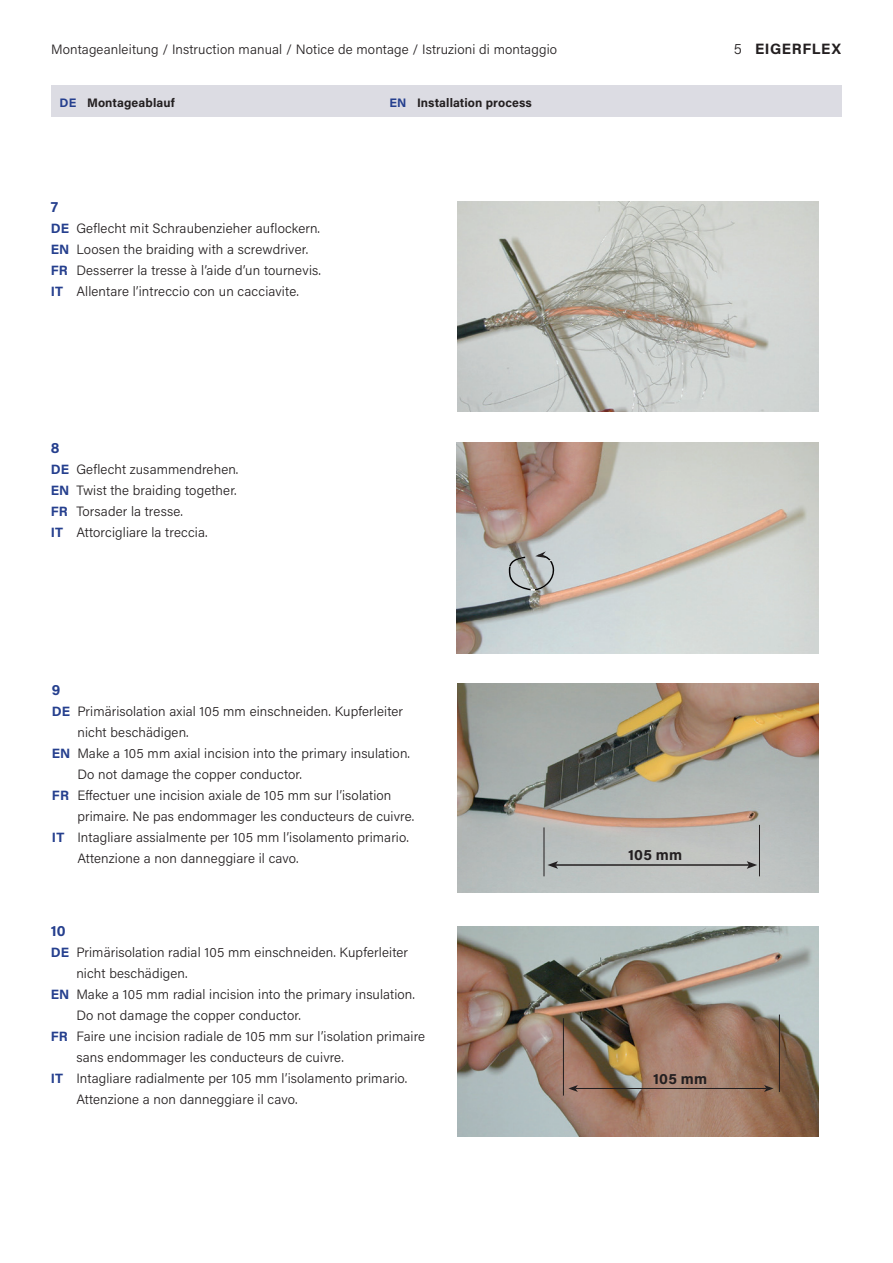
<style>
.page{position:relative;width:893px;height:1263px;background:#fff}
.page>*{position:absolute;margin:0;border:0;box-sizing:border-box;transform-origin:0 0}
.t1{font:700 15px "Acumin Pro";letter-spacing:.035em;color:#231f20}
.t2{font:700 15px "Acumin Pro";color:#253f8e}
.t3{font:300 13.5px/21px "Acumin Pro";letter-spacing:.01em;color:#231f20}
.t4{font:700 12.3px "Acumin Pro";letter-spacing:.01em;color:#231f20}
.s1{font-weight:300}
.s2{color:#253f8e}
.s3{font-weight:700;color:#253f8e}
</style>
<div class="page">
<div style="left:51px;top:86px;width:791px;height:31px;background:#dcdce3"></div>
<img style="left:457px;top:201px;width:362px;height:210px">
<img style="left:457px;top:443px;width:361px;height:210px">
<img style="left:509px;top:557px;width:2px;height:9px">
<img style="left:509px;top:566px;width:2px;height:24px">
<svg style="left:511px;top:551px;width:44px;height:40px;background:#a7abaa"></svg>
<img style="left:457px;top:683px;width:362px;height:210px">
<img style="left:457px;top:926px;width:362px;height:211px">
<hr style="left:544px;top:827px;width:1px;height:49px;background:#231f20">
<hr style="left:759px;top:825px;width:1px;height:51px;background:#231f20">
<hr style="left:556px;top:864px;width:193px;height:2px;background:#231f20">
<svg style="left:547px;top:861px;width:11px;height:8px"></svg>
<svg style="left:747px;top:861px;width:10px;height:8px"></svg>
<hr style="left:563px;top:1018px;width:1px;height:77px;background:#231f20">
<hr style="left:779px;top:1014px;width:1px;height:78px;background:#231f20">
<hr style="left:575px;top:1088px;width:191px;height:1px;background:#231f20">
<svg style="left:568px;top:1085px;width:10px;height:7px"></svg>
<svg style="left:764px;top:1085px;width:9px;height:7px"></svg>
<p class="t3" style="left:51px;top:38px;width:508px">Montageanleitung / Instruction manual / Notice de montage / Istruzioni di montaggio</p>
<p class="t1" style="left:734px;top:38px;width:109px"><span class="s1">5</span> EIGERFLEX</p>
<p class="t4" style="left:60px;top:94px;width:117px"><span class="s2">DE</span> Montageablauf</p>
<p class="t4" style="left:390px;top:94px;width:144px"><span class="s2">EN</span> Installation process</p>
<p class="t2" style="left:51px;top:196px;width:9px">7</p>
<p class="t3" style="left:51px;top:217px;width:272px"><span class="s3">DE</span> Geflecht mit Schraubenzieher auflockern.<br><span class="s3">EN</span> Loosen the braiding with a screwdriver.<br><span class="s3">FR</span> Desserrer la tresse à l’aide d’un tournevis.<br><span class="s3">IT</span> Allentare l’intreccio con un cacciavite.</p>
<p class="t2" style="left:51px;top:437px;width:10px">8</p>
<p class="t3" style="left:51px;top:458px;width:189px"><span class="s3">DE</span> Geflecht zusammendrehen.<br><span class="s3">EN</span> Twist the braiding together.<br><span class="s3">FR</span> Torsader la tresse.<br><span class="s3">IT</span> Attorcigliare la treccia.</p>
<p class="t2" style="left:52px;top:679px;width:10px">9</p>
<p class="t3" style="left:52px;top:700px;width:353px"><span class="s3">DE</span> Primärisolation axial 105 mm einschneiden. Kupferleiter</p>
<p class="t3" style="left:77px;top:721px;width:113px">nicht beschädigen.</p>
<p class="t3" style="left:52px;top:742px;width:360px"><span class="s3">EN</span> Make a 105 mm axial incision into the primary insulation.</p>
<p class="t3" style="left:77px;top:763px;width:226px">Do not damage the copper conductor.</p>
<p class="t3" style="left:52px;top:784px;width:341px"><span class="s3">FR</span> Effectuer une incision axiale de 105 mm sur l’isolation</p>
<p class="t3" style="left:77px;top:805px;width:338px">primaire. Ne pas endommager les conducteurs de cuivre.</p>
<p class="t3" style="left:52px;top:826px;width:359px"><span class="s3">IT</span> Intagliare assialmente per 105 mm l’isolamento primario.</p>
<p class="t3" style="left:77px;top:847px;width:223px">Attenzione a non danneggiare il cavo.</p>
<p class="t2" style="left:51px;top:920px;width:16px">10</p>
<p class="t3" style="left:51px;top:941px;width:359px"><span class="s3">DE</span> Primärisolation radial 105 mm einschneiden. Kupferleiter</p>
<p class="t3" style="left:76px;top:962px;width:113px">nicht beschädigen.</p>
<p class="t3" style="left:51px;top:983px;width:366px"><span class="s3">EN</span> Make a 105 mm radial incision into the primary insulation.</p>
<p class="t3" style="left:76px;top:1004px;width:226px">Do not damage the copper conductor.</p>
<p class="t3" style="left:51px;top:1025px;width:376px"><span class="s3">FR</span> Faire une incision radiale de 105 mm sur l’isolation primaire</p>
<p class="t3" style="left:76px;top:1046px;width:269px">sans endommager les conducteurs de cuivre.</p>
<p class="t3" style="left:51px;top:1067px;width:358px"><span class="s3">IT</span> Intagliare radialmente per 105 mm l’isolamento primario.</p>
<p class="t3" style="left:76px;top:1088px;width:223px">Attenzione a non danneggiare il cavo.</p>
<p class="t1" style="left:628px;top:844px;width:55px">105 mm</p>
<p class="t1" style="left:653px;top:1068px;width:55px">105 mm</p>
</div>
